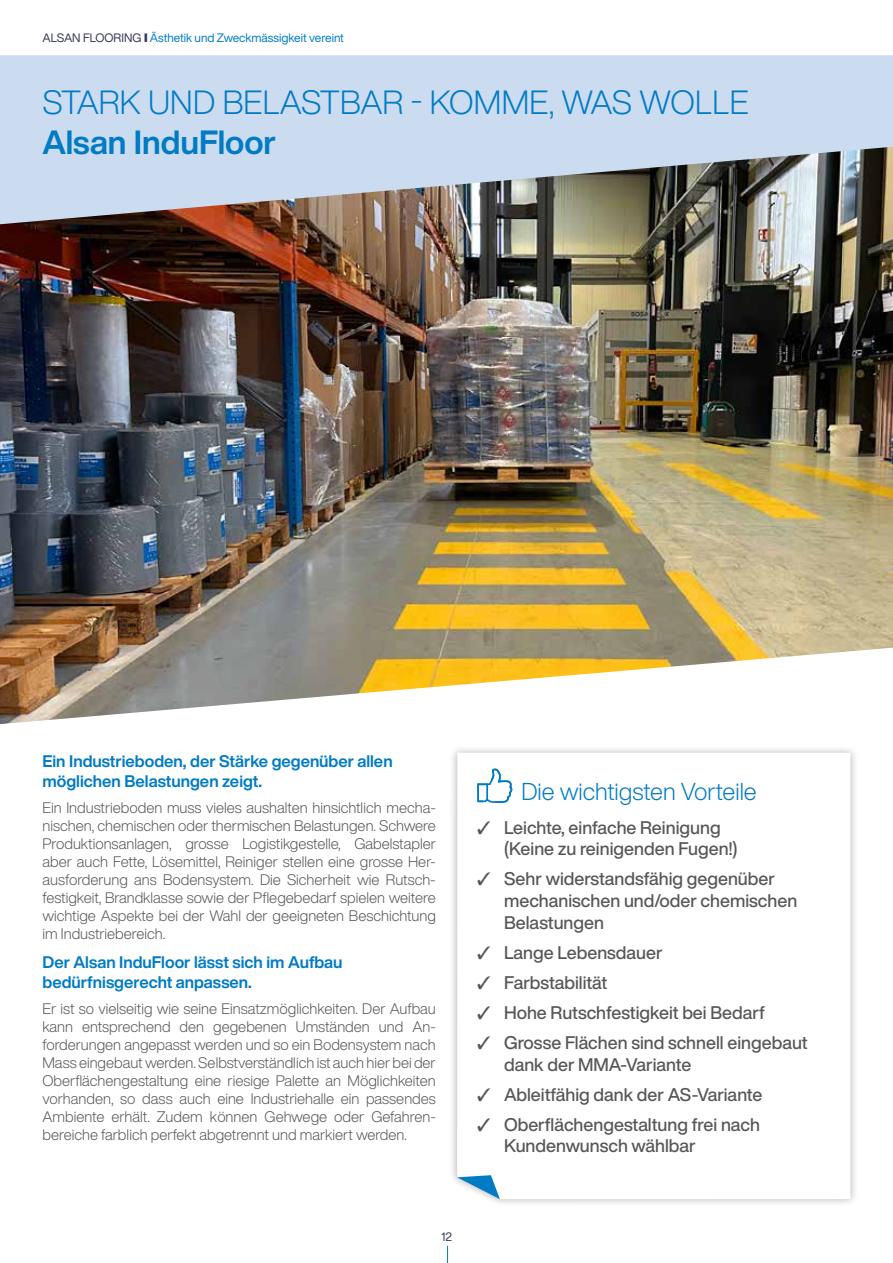
<style>
.page{position:relative;width:893px;height:1263px;background:#fff}
.page>*{position:absolute;margin:0;border:0;box-sizing:border-box;transform-origin:0 0}
.t1{font:300 33px "Helvetica Now Display";letter-spacing:.005em;color:#007bc4}
.t2{font:700 33px "Helvetica Now Display";color:#007bc4}
.t3{font:300 24px "Helvetica Now Display";color:#007bc4}
.t4{font:500 18px/21.6px "Helvetica Now Display";color:#575756}
.t5{font:700 16.5px/19.8px "Helvetica Now Display";color:#007bc4}
.t6{font:300 15px/18px "Helvetica Now Display";color:#575756;text-align:justify}
.t7{font:12px "Helvetica Now Display";color:#007bc4}
.t8{font:12px "Helvetica Now Display";color:#333651}
.s1{color:#333651}
.s2{font-weight:900;color:#333651}
</style>
<div class="page">
<svg style="left:447px;top:1246px;width:1px;height:17px"></svg>
<img style="left:0;top:224px;width:893px;height:424px">
<svg style="left:0;top:55px;width:893px;height:169px;background:#b7c2cf"></svg>
<svg style="left:0;top:648px;width:888px;height:76px"></svg>
<div style="left:449px;top:744px;width:409px;height:463px;background:#000;opacity:.3"></div>
<svg style="left:457px;top:753px;width:393px;height:446px"></svg>
<svg style="left:457px;top:1175px;width:43px;height:24px"></svg>
<svg style="left:477px;top:769px;width:35px;height:34px"></svg>
<p class="t7" style="left:43px;top:30px;width:303px"><span class="s1">ALSAN FLOORING</span> <span class="s2">I</span> Ästhetik und Zweckmässigkeit vereint</p>
<h1 class="t1" style="left:43px;top:80px;width:708px">STARK UND BELASTBAR - KOMME, WAS WOLLE</h1>
<h1 class="t2" style="left:42px;top:120px;width:235px">Alsan InduFloor</h1>
<p class="t5" style="left:43px;top:751px;width:352px">Ein Industrieboden, der Stärke gegenüber allen möglichen Belastungen zeigt.</p>
<p class="t6" style="left:43px;top:799px;width:395px">Ein Industrieboden muss vieles aushalten hinsichtlich mecha&shy;nischen, chemischen oder thermischen Belastungen. Schwere Produktionsanlagen, grosse Logistikgestelle, Gabelstapler aber auch Fette, Lösemittel, Reiniger stellen eine grosse Her&shy;ausforderung ans Bodensystem. Die Sicherheit wie Rutsch&shy;festigkeit, Brandklasse sowie der Pflegebedarf spielen weitere wichtige Aspekte bei der Wahl der geeigneten Beschichtung im Industriebereich.</p>
<p class="t5" style="left:43px;top:952px;width:301px">Der Alsan InduFloor lässt sich im Aufbau bedürfnisgerecht anpassen.</p>
<p class="t6" style="left:43px;top:999px;width:395px">Er ist so vielseitig wie seine Einsatzmöglichkeiten. Der Aufbau kann entsprechend den gegebenen Umständen und An&shy;forderungen angepasst werden und so ein Bodensystem nach Mass eingebaut werden. Selbstverständlich ist auch hier bei der Oberflächengestaltung eine riesige Palette an Möglichkeiten vorhanden, so dass auch eine Industriehalle ein passendes Ambiente erhält. Zudem können Gehwege oder Gefahren&shy;bereiche farblich perfekt abgetrennt und markiert werden.</p>
<h2 class="t3" style="left:521px;top:775px;width:237px">Die wichtigsten Vorteile</h2>
<p class="t4" style="left:504px;top:816px;width:235px;text-indent:-27px">✓ Leichte, einfache Reinigung (Keine zu reinigenden Fugen!)</p>
<p class="t4" style="left:504px;top:868px;width:295px;text-indent:-27px">✓ Sehr widerstandsfähig gegenüber mechanischen und/oder chemischen<br>Belastungen</p>
<p class="t4" style="left:477px;top:941px;width:187px">✓ Lange Lebensdauer</p>
<p class="t4" style="left:477px;top:971px;width:132px">✓ Farbstabilität</p>
<p class="t4" style="left:477px;top:1002px;width:290px">✓ Hohe Rutschfestigkeit bei Bedarf</p>
<p class="t4" style="left:504px;top:1032px;width:305px;text-indent:-27px">✓ Grosse Flächen sind schnell eingebaut dank der MMA-Variante</p>
<p class="t4" style="left:477px;top:1083px;width:287px">✓ Ableitfähig dank der AS-Variante</p>
<p class="t4" style="left:504px;top:1113px;width:258px;text-indent:-27px">✓ Oberflächengestaltung frei nach<br>Kundenwunsch wählbar</p>
<p class="t8" style="left:441px;top:1229px;width:12px">12</p>
</div>
